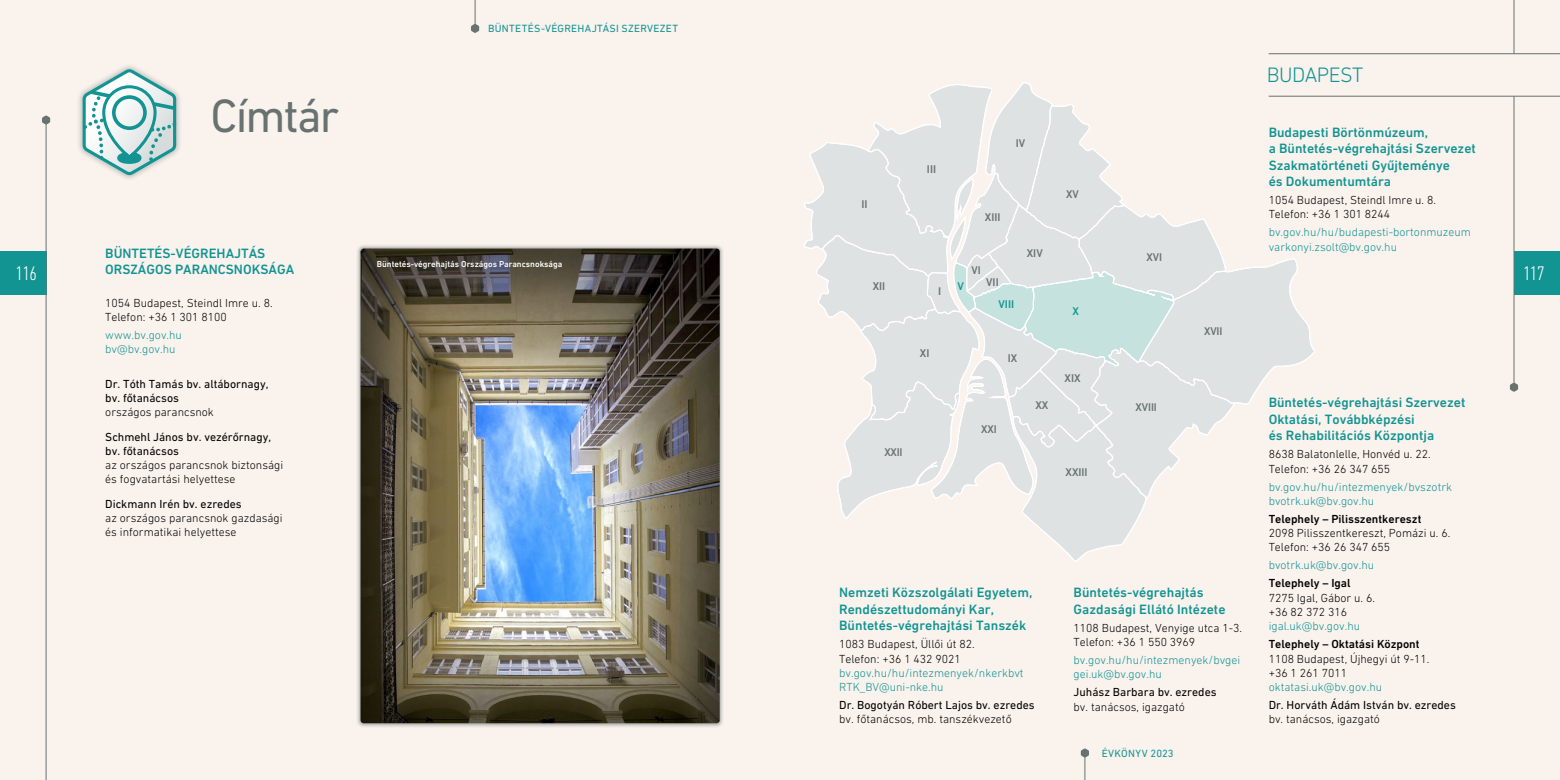
<style>
.page{position:relative;width:1560px;height:780px;background:#fff}
.page>*{position:absolute;margin:0;border:0;box-sizing:border-box;transform-origin:0 0}
.t1{font:47.5px "DIN Next LT Pro";letter-spacing:-.04em;color:#677271}
.t2{font:300 21.25px "DIN Next LT Pro";color:#129492}
.t3{font:300 condensed 20px "DIN Next LT Pro";letter-spacing:-.025em;color:#fff}
.t4{font:500 13.75px/16.5px "DIN Next LT Pro";color:#129492}
.t5{font:300 11.88px/14.2px "DIN Next LT Pro";color:#000}
.t6{font:300 11.88px/14.2px "DIN Next LT Pro";color:#129492}
.t7{font:11.88px/14.2px "DIN Next LT Pro";color:#000}
.t8{font:500 11.88px "DIN Next LT Pro";color:#000}
.t9{font:500 11.38px "DIN Next LT Pro";letter-spacing:-.005em;color:#677271}
.t10{font:500 11.38px "DIN Next LT Pro";color:#129492}
.t11{font:10.62px "DIN Next LT Pro";letter-spacing:.035em;color:#129492}
.t12{font:500 8.75px "DIN Next LT Pro";color:#fff}
</style>
<div class="page">
<div style="left:0;top:0;width:1559px;height:780px;background:#f9f2ed"></div>
<svg style="left:804px;top:82px;width:511px;height:479px"></svg>
<div style="left:0;top:251px;width:46px;height:43px;background:#129492"></div>
<hr style="left:46px;top:119px;width:1px;height:661px;background:#677271">
<svg style="left:42px;top:115px;width:8px;height:9px"></svg>
<div style="left:1513px;top:251px;width:46px;height:43px;background:#129492"></div>
<hr style="left:1513px;top:96px;width:1px;height:295px;background:#677271">
<svg style="left:1509px;top:382px;width:8px;height:9px"></svg>
<hr style="left:1513px;top:0;width:1px;height:54px;background:#677271">
<hr style="left:1084px;top:748px;width:1px;height:32px;background:#677271">
<svg style="left:1080px;top:748px;width:8px;height:9px"></svg>
<hr style="left:474px;top:0;width:1px;height:32px;background:#677271">
<svg style="left:471px;top:24px;width:8px;height:9px"></svg>
<hr style="left:1268px;top:53px;width:291px;height:1px;background:#677271">
<hr style="left:1268px;top:96px;width:291px;height:1px;background:#677271">
<div style="left:76px;top:63px;width:106px;height:118px;background:#677271;opacity:.4"></div>
<svg style="left:80px;top:69px;width:99px;height:106px"></svg>
<div style="left:102px;top:85px;width:54px;height:74px;border:3px solid #129492;border-radius:26px"></div>
<div style="left:112px;top:95px;width:35px;height:35px;border:4px solid #129492;border-radius:50%"></div>
<div style="left:356px;top:244px;width:368px;height:483px;background:#677271;opacity:.6"></div>
<img style="left:360px;top:248px;width:359px;height:475px">
<p class="t11" style="left:488px;top:22px;width:191px">BÜNTETÉS-VÉGREHAJTÁSI SZERVEZET</p>
<h2 class="t2" style="left:1266px;top:63px;width:98px">BUDAPEST</h2>
<h1 class="t1" style="left:210px;top:89px;width:130px">Címtár</h1>
<p class="t4" style="left:1268px;top:123px;width:209px">Budapesti Börtönmúzeum,<br>a Büntetés-végrehajtási Szervezet<br>Szakmatörténeti Gyűjteménye<br>és Dokumentumtára</p>
<p class="t5" style="left:1268px;top:193px;width:169px">1054 Budapest, Steindl Imre u. 8.<br>Telefon: +36 1 301 8244</p>
<p class="t6" style="left:1268px;top:225px;width:204px">bv.gov.hu/hu/budapesti-bortonmuzeum varkonyi.zsolt@bv.gov.hu</p>
<p class="t9" style="left:1015px;top:136px;width:11px">IV</p>
<p class="t9" style="left:926px;top:162px;width:11px">III</p>
<p class="t9" style="left:1065px;top:187px;width:14px">XV</p>
<p class="t9" style="left:861px;top:198px;width:8px">II</p>
<p class="t9" style="left:984px;top:210px;width:17px">XIII</p>
<p class="t4" style="left:105px;top:245px;width:190px">BÜNTETÉS-VÉGREHAJTÁS<br>ORSZÁGOS PARANCSNOKSÁGA</p>
<p class="t5" style="left:105px;top:295px;width:169px">1054 Budapest, Steindl Imre u. 8.<br>Telefon: +36 1 301 8100</p>
<p class="t6" style="left:105px;top:327px;width:78px">www.bv.gov.hu bv@bv.gov.hu</p>
<p class="t7" style="left:105px;top:376px;width:165px">Dr. Tóth Tamás bv. altábornagy, bv. főtanácsos</p>
<p class="t5" style="left:105px;top:405px;width:110px">országos parancsnok</p>
<p class="t7" style="left:105px;top:429px;width:167px">Schmehl János bv. vezérőrnagy, bv. főtanácsos</p>
<p class="t5" style="left:105px;top:458px;width:179px">az országos parancsnok biztonsági és fogvatartási helyettese</p>
<p class="t7" style="left:105px;top:496px;width:138px">Dickmann Irén bv. ezredes</p>
<p class="t5" style="left:105px;top:510px;width:179px">az országos parancsnok gazdasági és informatikai helyettese</p>
<p class="t9" style="left:1026px;top:246px;width:18px">XIV</p>
<p class="t9" style="left:1146px;top:250px;width:17px">XVI</p>
<p class="t12" style="left:377px;top:259px;width:187px">Büntetés-végrehajtás Országos Parancsnoksága</p>
<p class="t9" style="left:971px;top:264px;width:11px">VI</p>
<h3 class="t3" style="left:16px;top:262px;width:23px">116</h3>
<h3 class="t3" style="left:1522px;top:262px;width:23px">117</h3>
<p class="t9" style="left:986px;top:275px;width:14px">VII</p>
<p class="t9" style="left:872px;top:280px;width:14px">XII</p>
<p class="t10" style="left:957px;top:280px;width:8px">V</p>
<p class="t9" style="left:937px;top:284px;width:5px">I</p>
<p class="t10" style="left:998px;top:297px;width:17px">VIII</p>
<p class="t10" style="left:1072px;top:305px;width:8px">X</p>
<p class="t9" style="left:1203px;top:324px;width:20px">XVII</p>
<p class="t9" style="left:919px;top:346px;width:11px">XI</p>
<p class="t9" style="left:1007px;top:351px;width:11px">IX</p>
<p class="t9" style="left:1064px;top:371px;width:18px">XIX</p>
<p class="t4" style="left:1268px;top:394px;width:198px">Büntetés-végrehajtási Szervezet<br>Oktatási, Továbbképzési<br>és Rehabilitációs Központja</p>
<p class="t5" style="left:1268px;top:447px;width:163px">8638 Balatonlelle, Honvéd u. 22.<br>Telefon: +36 26 347 655</p>
<p class="t6" style="left:1268px;top:479px;width:185px">bv.gov.hu/hu/intezmenyek/bvszotrk bvotrk.uk@bv.gov.hu</p>
<p class="t8" style="left:1268px;top:512px;width:154px">Telephely – Pilisszentkereszt</p>
<p class="t5" style="left:1268px;top:526px;width:183px">2098 Pilisszentkereszt, Pomázi u. 6.<br>Telefon: +36 26 347 655</p>
<p class="t6" style="left:1268px;top:558px;width:107px">bvotrk.uk@bv.gov.hu</p>
<p class="t8" style="left:1268px;top:576px;width:83px">Telephely – Igal</p>
<p class="t5" style="left:1268px;top:590px;width:108px">7275 Igal, Gábor u. 6. +36 82 372 316</p>
<p class="t6" style="left:1268px;top:619px;width:93px">igal.uk@bv.gov.hu</p>
<p class="t8" style="left:1268px;top:637px;width:152px">Telephely – Oktatási Központ</p>
<p class="t5" style="left:1268px;top:651px;width:162px">1108 Budapest, Újhegyi út 9-11. +36 1 261 7011</p>
<p class="t6" style="left:1268px;top:679px;width:115px">oktatasi.uk@bv.gov.hu</p>
<p class="t7" style="left:1268px;top:697px;width:189px">Dr. Horváth Ádám István bv. ezredes</p>
<p class="t5" style="left:1268px;top:712px;width:113px">bv. tanácsos, igazgató</p>
<p class="t9" style="left:1035px;top:398px;width:15px">XX</p>
<p class="t9" style="left:1135px;top:400px;width:23px">XVIII</p>
<p class="t9" style="left:981px;top:423px;width:17px">XXI</p>
<p class="t9" style="left:884px;top:445px;width:20px">XXII</p>
<p class="t9" style="left:1065px;top:465px;width:24px">XXIII</p>
<p class="t4" style="left:1073px;top:584px;width:153px">Büntetés-végrehajtás<br>Gazdasági Ellátó Intézete</p>
<p class="t5" style="left:1073px;top:620px;width:170px">1108 Budapest, Venyige utca 1-3.<br>Telefon: +36 1 550 3969</p>
<p class="t6" style="left:1073px;top:653px;width:168px">bv.gov.hu/hu/intezmenyek/bvgei gei.uk@bv.gov.hu</p>
<p class="t7" style="left:1073px;top:685px;width:144px">Juhász Barbara bv. ezredes</p>
<p class="t5" style="left:1073px;top:699px;width:113px">bv. tanácsos, igazgató</p>
<p class="t4" style="left:839px;top:584px;width:195px">Nemzeti Közszolgálati Egyetem,<br>Rendészettudományi Kar,<br>Büntetés-végrehajtási Tanszék</p>
<p class="t5" style="left:839px;top:637px;width:137px">1083 Budapest, Üllői út 82.<br>Telefon: +36 1 432 9021</p>
<p class="t6" style="left:839px;top:665px;width:186px">bv.gov.hu/hu/intezmenyek/nkerkbvt<br>RTK_BV@uni-nke.hu</p>
<p class="t7" style="left:839px;top:697px;width:197px">Dr. Bogotyán Róbert Lajos bv. ezredes</p>
<p class="t5" style="left:839px;top:712px;width:174px">bv. főtanácsos, mb. tanszékvezető</p>
<p class="t11" style="left:1101px;top:746px;width:73px">ÉVKÖNYV 2023</p>
</div>
